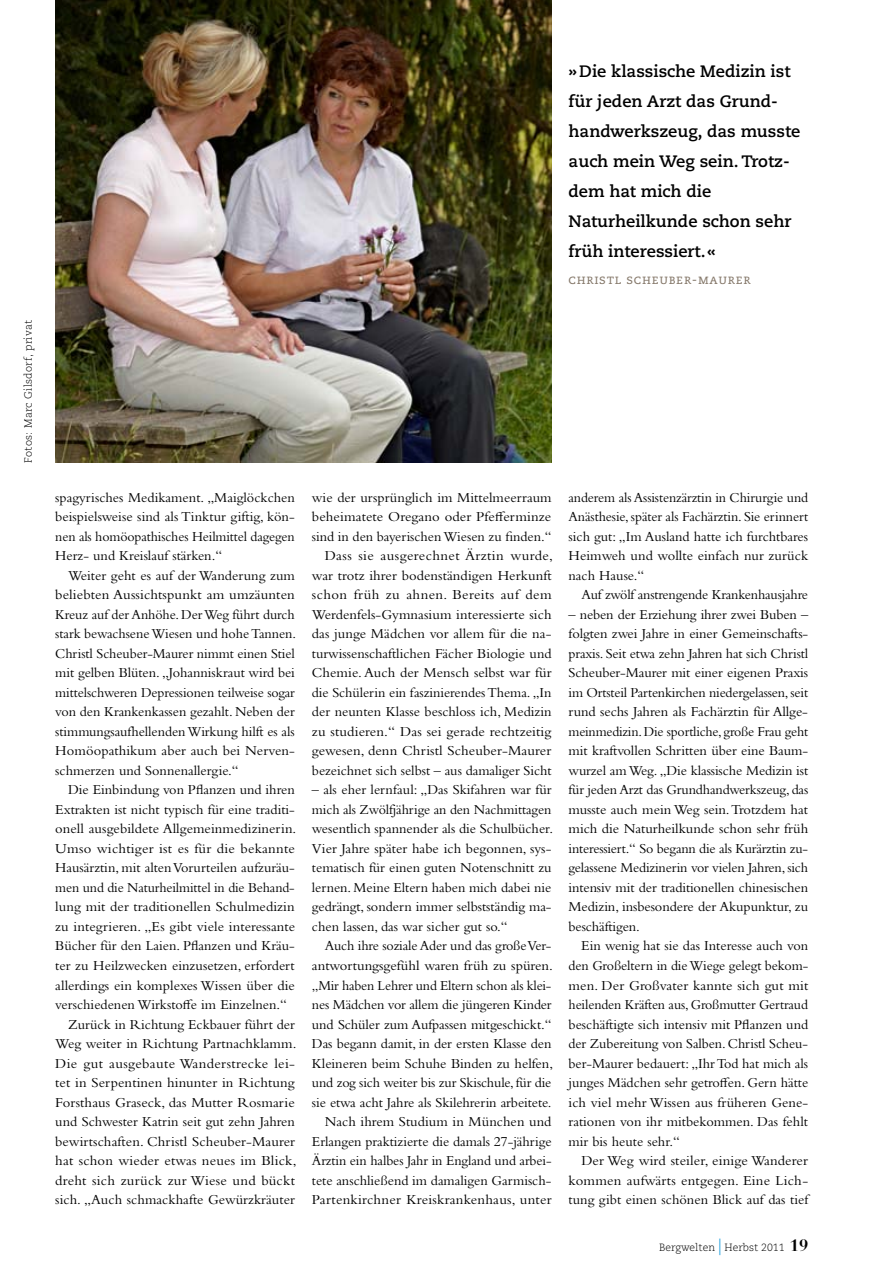
<style>
.page{position:relative;width:872px;height:1285px;background:#fff}
.page>*{position:absolute;margin:0;border:0;box-sizing:border-box;transform-origin:0 0}
.t1{font:700 16.5px/30px "Caecilia LT Std";color:#000}
.t2{font:14.25px/19.5px "Bembo Std";color:#000;text-align:justify}
.t3{font:14.25px "Bembo Std";letter-spacing:.025em;color:#000}
.t4{font:13.5px "Caecilia LT Std";letter-spacing:.05em;color:#85786a}
.t5{font:300 10.5px "Caecilia LT Std";letter-spacing:.025em;color:#000}
.t6{font:300 10.5px "Caecilia LT Std";letter-spacing:.005em;color:#000}
.s1{font-family:"Bauer Bodoni Std";font-weight:400;font-size:16.5px;color:#36a9e1}
.s2{font-family:"Bauer Bodoni Std";font-weight:700;font-size:16.5px}
</style>
<div class="page">
<img style="left:55px;top:0;width:496px;height:462px">
<p class="t5" style="left:22px;top:462px;width:144px;rotate:-90deg">Fotos: Marc Gilsdorf, privat</p>
<p class="t1" style="left:568px;top:56px;width:233px">»Die klassische Medizin ist für jeden Arzt das Grund&shy;handwerkszeug, das musste auch mein Weg sein. Trotz&shy;dem hat mich die<br>Naturheilkunde schon sehr früh interessiert.«</p>
<p class="t4" style="left:568px;top:271px;width:184px">christl scheuber-maurer</p>
<p class="t2" style="left:55px;top:487px;width:241px">spagyrisches Medikament. „Maiglöckchen beispielsweise sind als Tinktur giftig, kön&shy;nen als homöopathisches Heilmittel dagegen Herz- und Kreislauf stärken.“</p>
<p class="t2" style="left:55px;top:565px;width:242px;text-indent:13px">Weiter geht es auf der Wanderung zum beliebten Aussichtspunkt am umzäunten Kreuz auf der Anhöhe. Der Weg führt durch stark bewachsene Wiesen und hohe Tannen.<br>Christl Scheuber-Maurer nimmt einen Stiel mit gelben Blüten. „Johanniskraut wird bei mittelschweren Depressionen teilweise sogar von den Krankenkassen gezahlt. Neben der stimmungsaufhellenden Wirkung hilft es als Homöopathikum aber auch bei Nerven&shy;schmerzen und Sonnenallergie.“</p>
<p class="t2" style="left:68px;top:779px;width:228px">Die Einbindung von Pflanzen und ihren</p>
<p class="t2" style="left:55px;top:799px;width:241px">Extrakten ist nicht typisch für eine traditi-</p>
<p class="t2" style="left:55px;top:818px;width:243px">onell ausgebildete Allgemeinmedizinerin.</p>
<p class="t2" style="left:55px;top:838px;width:241px">Umso wichtiger ist es für die bekannte</p>
<p class="t2" style="left:55px;top:857px;width:241px">Hausärztin, mit alten Vorurteilen aufzuräu-</p>
<p class="t2" style="left:55px;top:877px;width:241px">men und die Naturheilmittel in die Behand-</p>
<p class="t2" style="left:55px;top:896px;width:241px">lung mit der traditionellen Schulmedizin</p>
<p class="t2" style="left:55px;top:916px;width:241px">zu integrieren. „Es gibt viele interessante</p>
<p class="t2" style="left:55px;top:935px;width:241px">Bücher für den Laien. Pflanzen und Kräu-</p>
<p class="t2" style="left:55px;top:955px;width:241px">ter zu Heilzwecken einzusetzen, erfordert</p>
<p class="t2" style="left:55px;top:974px;width:241px">allerdings ein komplexes Wissen über die</p>
<p class="t2" style="left:55px;top:994px;width:233px">verschiedenen Wirkstoffe im Einzelnen.“</p>
<p class="t2" style="left:68px;top:1013px;width:228px">Zurück in Richtung Eckbauer führt der</p>
<p class="t2" style="left:55px;top:1033px;width:243px">Weg weiter in Richtung Partnachklamm.</p>
<p class="t3" style="left:55px;top:1054px;width:241px">Die gut ausgebaute Wanderstrecke lei-</p>
<p class="t2" style="left:55px;top:1072px;width:241px">tet in Serpentinen hinunter in Richtung</p>
<p class="t2" style="left:55px;top:1091px;width:241px">Forsthaus Graseck, das Mutter Rosmarie</p>
<p class="t2" style="left:55px;top:1111px;width:241px">und Schwester Katrin seit gut zehn Jahren</p>
<p class="t2" style="left:55px;top:1130px;width:241px">bewirtschaften. Christl Scheuber-Maurer</p>
<p class="t2" style="left:55px;top:1150px;width:243px">hat schon wieder etwas neues im Blick,</p>
<p class="t2" style="left:55px;top:1169px;width:241px">dreht sich zurück zur Wiese und bückt</p>
<p class="t2" style="left:55px;top:1189px;width:241px">sich. „Auch schmackhafte Gewürzkräuter</p>
<p class="t2" style="left:312px;top:487px;width:242px;text-align:right">wie der ursprünglich im Mittelmeerraum beheimatete Oregano oder Pfefferminze sind in den bayerischen Wiesen zu finden.“ Dass sie ausgerechnet Ärztin wurde, war trotz ihrer bodenständigen Herkunft schon früh zu ahnen. Bereits auf dem Werdenfels-Gymnasium interessierte sich das junge Mädchen vor allem für die na&shy;turwissenschaftlichen Fächer Biologie und Chemie. Auch der Mensch selbst war für die Schülerin ein faszinierendes Thema. „In der neunten Klasse beschloss ich, Medizin zu studieren.“ Das sei gerade rechtzeitig gewesen, denn Christl Scheuber-Maurer bezeichnet sich selbst – aus damaliger Sicht</p>
<p class="t2" style="left:312px;top:779px;width:243px;text-align:left">– als eher lernfaul: „Das Skifahren war für mich als Zwölfjährige an den Nachmittagen wesentlich spannender als die Schulbücher.<br>Vier Jahre später habe ich begonnen, sys&shy;tematisch für einen guten Notenschnitt zu lernen. Meine Eltern haben mich dabei nie gedrängt, sondern immer selbstständig ma&shy;chen lassen, das war sicher gut so.“</p>
<p class="t2" style="left:312px;top:935px;width:243px;text-align:right">Auch ihre soziale Ader und das große Ver&shy;antwortungsgefühl waren früh zu spüren. „Mir haben Lehrer und Eltern schon als klei&shy;nes Mädchen vor allem die jüngeren Kinder und Schüler zum Aufpassen mitgeschickt.“ Das begann damit, in der ersten Klasse den Kleineren beim Schuhe Binden zu helfen, und zog sich weiter bis zur Skischule, für die sie etwa acht Jahre als Skilehrerin arbeitete.<br>Nach ihrem Studium in München und Erlangen praktizierte die damals 27-jährige Ärztin ein halbes Jahr in England und arbei&shy;tete anschließend im damaligen Garmisch-Partenkirchner Kreiskrankenhaus, unter</p>
<p class="t2" style="left:568px;top:487px;width:241px">anderem als Assistenzärztin in Chirurgie und Anästhesie, später als Fachärztin. Sie erinnert sich gut: „Im Ausland hatte ich furchtbares Heimweh und wollte einfach nur zurück nach Hause.“</p>
<p class="t2" style="left:581px;top:584px;width:228px">Auf zwölf anstrengende Krankenhausjahre</p>
<p class="t2" style="left:568px;top:604px;width:241px">– neben der Erziehung ihrer zwei Buben – folgten zwei Jahre in einer Gemeinschafts&shy;praxis. Seit etwa zehn Jahren hat sich Christl Scheuber-Maurer mit einer eigenen Praxis im Ortsteil Partenkirchen niedergelassen, seit rund sechs Jahren als Fachärztin für Allge&shy;meinmedizin. Die sportliche, große Frau geht mit kraftvollen Schritten über eine Baum&shy;wurzel am Weg. „Die klassische Medizin ist für jeden Arzt das Grundhandwerkszeug, das musste auch mein Weg sein. Trotzdem hat mich die Naturheilkunde schon sehr früh interessiert.“ So begann die als Kurärztin zu&shy;gelassene Medizinerin vor vielen Jahren, sich intensiv mit der traditionellen chinesischen Medizin, insbesondere der Akupunktur, zu beschäftigen.</p>
<p class="t2" style="left:568px;top:935px;width:241px;text-indent:13px">Ein wenig hat sie das Interesse auch von den Großeltern in die Wiege gelegt bekom&shy;men. Der Großvater kannte sich gut mit heilenden Kräften aus, Großmutter Gertraud beschäftigte sich intensiv mit Pflanzen und der Zubereitung von Salben. Christl Scheu&shy;ber-Maurer bedauert: „Ihr Tod hat mich als junges Mädchen sehr getroffen. Gern hätte ich viel mehr Wissen aus früheren Gene&shy;rationen von ihr mitbekommen. Das fehlt mir bis heute sehr.“</p>
<p class="t2" style="left:568px;top:1150px;width:241px;text-indent:13px">Der Weg wird steiler, einige Wanderer kommen aufwärts entgegen. Eine Lich&shy;tung gibt einen schönen Blick auf das tief</p>
<p class="t6" style="left:659px;top:1240px;width:151px">Bergwelten <span class="s1">|</span> Herbst 2011 <span class="s2">19</span></p>
</div>
